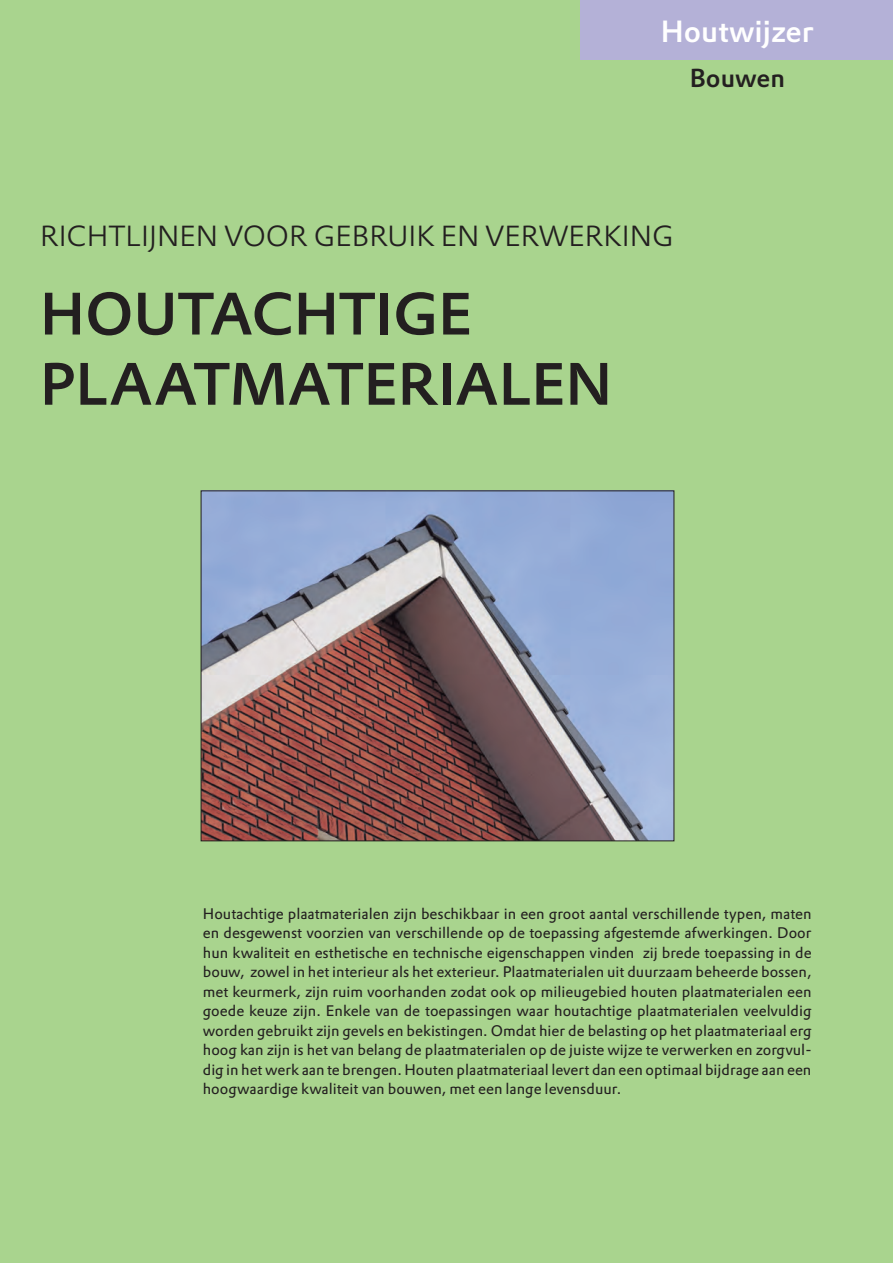
<style>
.page{position:relative;width:893px;height:1263px;background:#a9d48e}
.page>*{position:absolute;margin:0;border:0;box-sizing:border-box;transform-origin:0 0}
.t1{font:58.5px/70.2px "DTL Prokyon T Medium";letter-spacing:-.005em;color:#231f20}
.t2{font:30px "DTL Prokyon T Medium";letter-spacing:-.005em;color:#fff}
.t3{font:28.5px "DTL Prokyon T Light";color:#231f20}
.t4{font:25.5px "DTL Prokyon T Medium";color:#231f20}
.t5{font:15px/19.5px "DTL Prokyon ST";color:#231f20;text-align:justify}
</style>
<div class="page">
<img style="left:203px;top:492px;width:469px;height:347px">
<div style="left:580px;top:0;width:313px;height:60px;background:#b4b1d7"></div>
<p class="t2" style="left:661px;top:12px;width:155px">HOUTWIJZER</p>
<p class="t4" style="left:690px;top:61px;width:97px">BOUWEN</p>
<p class="t3" style="left:40px;top:217px;width:635px">RICHTLIJNEN VOOR GEBRUIK EN VERWERKING</p>
<p class="t1" style="left:40px;top:278px;width:574px">HOUTACHTIGE<br>PLAATMATERIALEN</p>
<p class="t5" style="left:203px;top:903px;width:610px">Houtachtige plaatmaterialen zijn beschikbaar in een groot aantal verschillende typen, maten en desgewenst voorzien van verschillende op de toepassing afgestemde afwerkingen. Door hun kwaliteit en esthetische en technische eigenschappen vinden zij brede toepassing in de bouw, zowel in het interieur als het exterieur. Plaatmaterialen uit duurzaam beheerde bossen, met keurmerk, zijn ruim voorhanden zodat ook op milieugebied houten plaatmaterialen een goede keuze zijn. Enkele van de toepassingen waar houtachtige plaatmaterialen veelvuldig worden gebruikt zijn gevels en bekistingen. Omdat hier de belasting op het plaatmateriaal erg hoog kan zijn is het van belang de plaatmaterialen op de juiste wijze te verwerken en zorgvul&shy;dig in het werk aan te brengen. Houten plaatmateriaal levert dan een optimaal bijdrage aan een hoogwaardige kwaliteit van bouwen, met een lange levensduur.</p>
</div>
